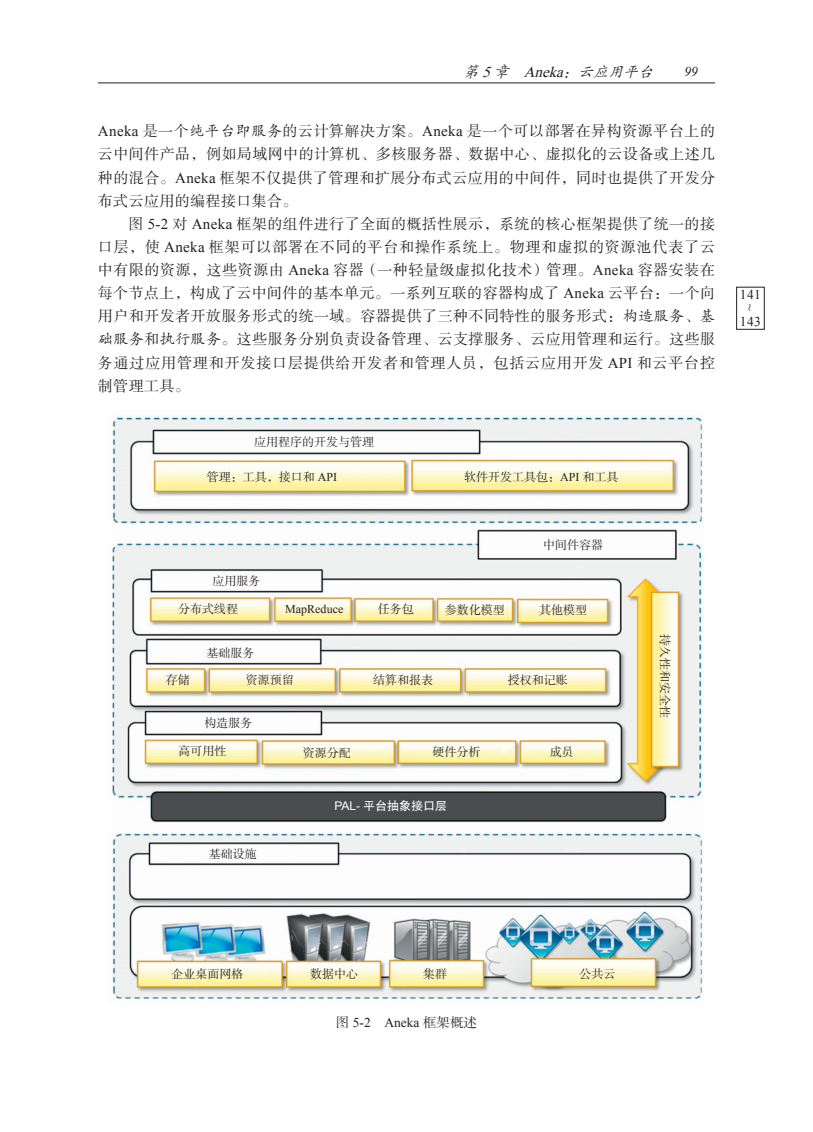
<style>
.page{position:relative;width:813px;height:1132px;background:#fff}
.page>*{position:absolute;margin:0;border:0;box-sizing:border-box;transform-origin:0 0}
.t1{font:15px/23.1px "FZSSK GBK1 0";letter-spacing:.03em;color:#231f20;text-align:justify}
.t2{font:italic 15px "FZKTK GBK1 0";color:#231f20}
.t3{font:13.5px "Times New Roman";letter-spacing:.015em;color:#231f20}
.t4{font:12px "FZSSK GBK1 0";color:#231f20}
.t5{font:12px "FZHTK GBK1 0";color:#fff}
.t6{font:12px "Times New Roman";color:#231f20}
.s1{font-family:"Times New Roman"}
.s2{font-family:"Times New Roman";font-size:13.5px}
.s3{font-family:"FZKTK GBK1 0"}
.s4{font-family:"Arial"}
.s5{font-family:"FZSSK GBK1 0"}
</style>
<div class="page">
<hr style="left:98px;top:82px;width:616px;height:1px;background:#231f20">
<img style="left:111px;top:416px;width:592px;height:583px">
<div style="left:736px;top:287px;width:28px;height:42px;border:1px solid #231f20"></div>
<p class="t2" style="left:463px;top:64px;width:236px">第 <span class="s1">5</span> 章　<span class="s1">Aneka</span>：云应用平台　　<span class="s2">9 9</span></p>
<p class="t1" style="left:98px;top:120px;width:618px"><span class="s1">Aneka</span> 是一个<span class="s3">纯平台即服务</span>的云计算解决方案。<span class="s1">Aneka</span> 是一个可以部署在异构资源平台上的云中间件产品，例如局域网中的计算机、多核服务器、数据中心、虚拟化的云设备或上述几种的混合。<span class="s1">Aneka</span> 框架不仅提供了管理和扩展分布式云应用的中间件，同时也提供了开发分布式云应用的编程接口集合。</p>
<p class="t1" style="left:98px;top:213px;width:618px;text-indent:31px">图 <span class="s1">5-2</span> 对 <span class="s1">Aneka</span> 框架的组件进行了全面的概括性展示，系统的核心框架提供了统一的接口层，使 <span class="s1">Aneka</span> 框架可以部署在不同的平台和操作系统上。物理和虚拟的资源池代表了云中有限的资源，这些资源由 <span class="s1">Aneka</span> 容器（一种轻量级虚拟化技术）管理。<span class="s1">Aneka</span> 容器安装在每个节点上，构成了云中间件的基本单元。一系列互联的容器构成了 <span class="s1">Aneka</span> 云平台：一个向用户和开发者开放服务形式的统一域。容器提供了三种不同特性的服务形式：<span class="s3">构造服务</span>、<span class="s3">基础服务</span>和<span class="s3">执行服务</span>。这些服务分别负责设备管理、云支撑服务、云应用管理和运行。这些服务通过应用管理和开发接口层提供给开发者和管理人员，包括云应用开发 <span class="s1">API</span> 和云平台控制管理工具。</p>
<p class="t4" style="left:254px;top:435px;width:121px">应用程序的开发与管理</p>
<p class="t4" style="left:207px;top:470px;width:132px">管理：工具，接口和 <span class="s1">API</span></p>
<p class="t4" style="left:464px;top:470px;width:156px">软件开发工具包：<span class="s1">API</span> 和工具</p>
<p class="t4" style="left:212px;top:574px;width:49px">应用服务</p>
<p class="t4" style="left:178px;top:602px;width:61px">分布式线程</p>
<p class="t4" style="left:206px;top:646px;width:49px">基础服务</p>
<p class="t4" style="left:542px;top:538px;width:61px">中间件容器</p>
<p class="t4" style="left:377px;top:602px;width:37px">任务包</p>
<p class="t4" style="left:444px;top:603px;width:61px">参数化模型</p>
<p class="t6" style="left:285px;top:601px;width:59px">MapReduce</p>
<p class="t4" style="left:539px;top:603px;width:49px">其他模型</p>
<p class="t4" style="left:166px;top:673px;width:25px">存储</p>
<p class="t4" style="left:246px;top:673px;width:49px">资源预留</p>
<p class="t4" style="left:373px;top:673px;width:61px">结算和报表</p>
<p class="t4" style="left:507px;top:673px;width:61px">授权和记账</p>
<p class="t4" style="left:204px;top:716px;width:49px">构造服务</p>
<p class="t4" style="left:178px;top:744px;width:49px">高可用性</p>
<p class="t4" style="left:302px;top:746px;width:49px">资源分配</p>
<p class="t4" style="left:432px;top:745px;width:49px">硬件分析</p>
<p class="t4" style="left:549px;top:745px;width:25px">成员</p>
<p class="t4" style="left:209px;top:847px;width:49px">基础设施</p>
<p class="t5" style="left:334px;top:799px;width:114px"><span class="s4">PAL-</span> 平台抽象接口层</p>
<p class="t4" style="left:670px;top:633px;width:85px;rotate:90deg">持久性和安全性</p>
<p class="t3" style="left:739px;top:285px;width:22px">141</p>
<p class="t3" style="left:739px;top:311px;width:9px;rotate:-90deg">~</p>
<p class="t3" style="left:739px;top:312px;width:22px">143</p>
<p class="t4" style="left:171px;top:967px;width:73px">企业桌面网格</p>
<p class="t4" style="left:310px;top:967px;width:49px">数据中心</p>
<p class="t4" style="left:423px;top:967px;width:25px">集群</p>
<p class="t4" style="left:579px;top:967px;width:37px">公共云</p>
<p class="t3" style="left:336px;top:1013px;width:142px"><span class="s5">图</span> 5-2 Aneka <span class="s5">框架概述</span></p>
</div>
